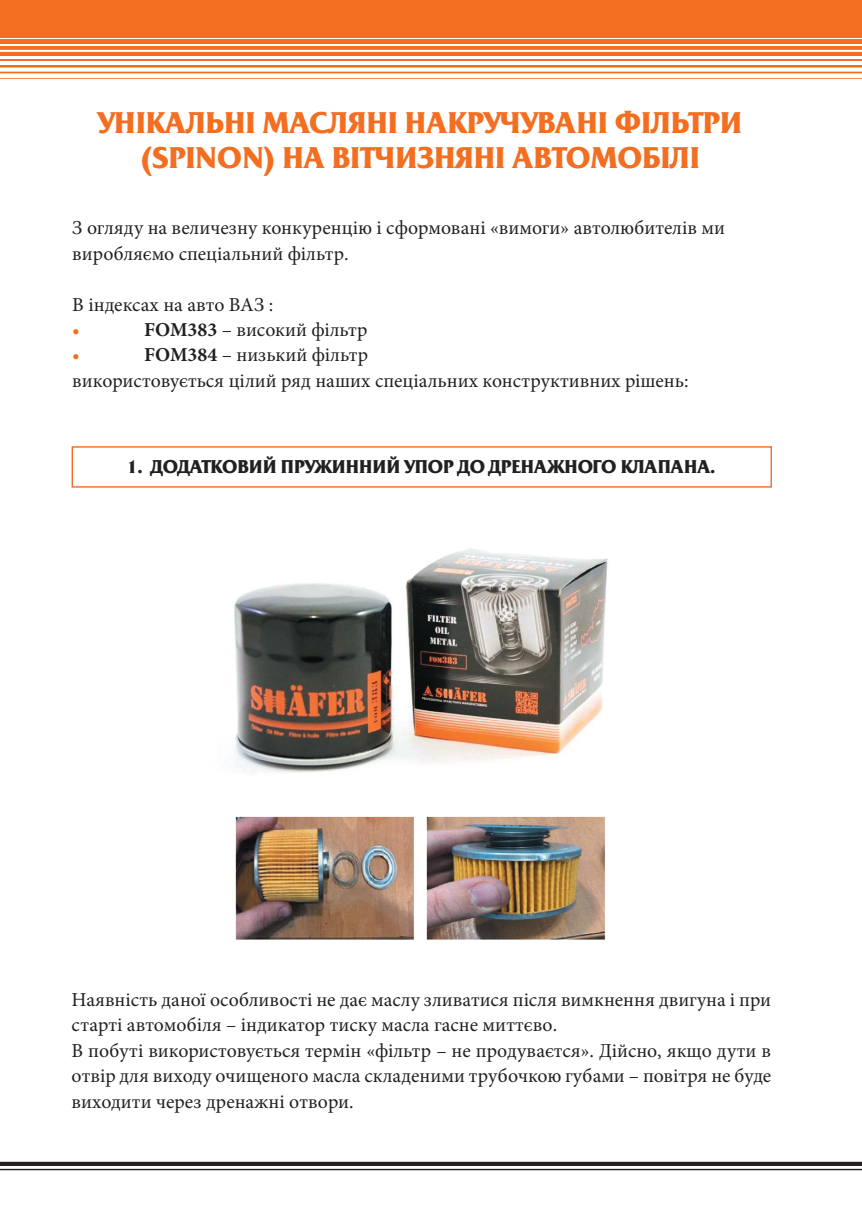
<style>
.page{position:relative;width:862px;height:1214px;background:#fff}
.page>*{position:absolute;margin:0;border:0;box-sizing:border-box;transform-origin:0 0}
.t1{font:700 29.6px/35.6px "Friz Quadrata C";color:#f36e21;text-align:center}
.t2{font:19.8px/25.4px "Minion Pro";color:#231f20}
.t3{font:19.8px "Minion Pro";color:#f36e21}
.t4{font:700 18.4px "Friz Quadrata C";color:#231f20}
.s1{font-weight:700}
</style>
<div class="page">
<div style="left:0;top:0;width:862px;height:79px;background:#f36e21"></div>
<div style="left:0;top:73px;width:862px;height:5px;background:#fff"></div>
<div style="left:0;top:67px;width:862px;height:5px;background:#fff"></div>
<hr style="left:0;top:62px;width:862px;height:3px;background:#fff">
<hr style="left:0;top:56px;width:862px;height:2px;background:#fff">
<hr style="left:0;top:50px;width:862px;height:2px;background:#fff">
<hr style="left:0;top:44px;width:862px;height:1px;background:#fff">
<hr style="left:0;top:38px;width:862px;height:1px;background:#fff">
<svg style="left:0;top:1161px;width:862px;height:4px;fill:#231f20"></svg>
<hr style="left:0;top:1168px;width:862px;height:2px;background:#231f20">
<div style="left:72px;top:446px;width:700px;height:41px;border:1px solid #f36e21"></div>
<img style="left:234px;top:548px;width:374px;height:225px">
<img style="left:235px;top:816px;width:370px;height:124px">
<h1 class="t1" style="left:98px;top:105px;width:643px">УНІКАЛЬНІ МАСЛЯНІ НАКРУЧУВАНІ ФІЛЬТРИ (SPIN ON) НА ВІТЧИЗНЯНІ АВТОМОБІЛІ</h1>
<p class="t2" style="left:72px;top:215px;width:654px">З огляду на величезну конкуренцію і сформовані «вимоги» автолюбителів ми виробляємо спеціальний фільтр.</p>
<p class="t2" style="left:72px;top:291px;width:202px">В індексах на авто ВАЗ :</p>
<p class="t3" style="left:72px;top:316px;width:9px">•</p>
<p class="t2" style="left:144px;top:317px;width:225px"><span class="s1">FOM383</span> – високий фільтр</p>
<p class="t3" style="left:72px;top:342px;width:9px">•</p>
<p class="t2" style="left:72px;top:342px;width:618px;text-indent:72px"><span class="s1">FOM384</span> – низький фільтр<br>використовується цілий ряд наших спеціальних конструктивних рішень:</p>
<p class="t4" style="left:126px;top:455px;width:590px">1. ДОДАТКОВИЙ ПРУЖИННИЙ УП ОР ДО ДРЕНАЖНОГО КЛАПАНА.</p>
<p class="t2" style="left:72px;top:986px;width:701px">Наявність даної особливості не дає маслу зливатися після вимкнення двигуна і при старті автомобіля – індикатор тиску масла гасне миттєво.<br>В побуті використовується термін «фільтр – не продуваєтся». Дійсно, якщо дути в отвір для виходу очищеного масла складеними трубочкою губами – повітря не буде виходити через дренажні отвори.</p>
</div>
